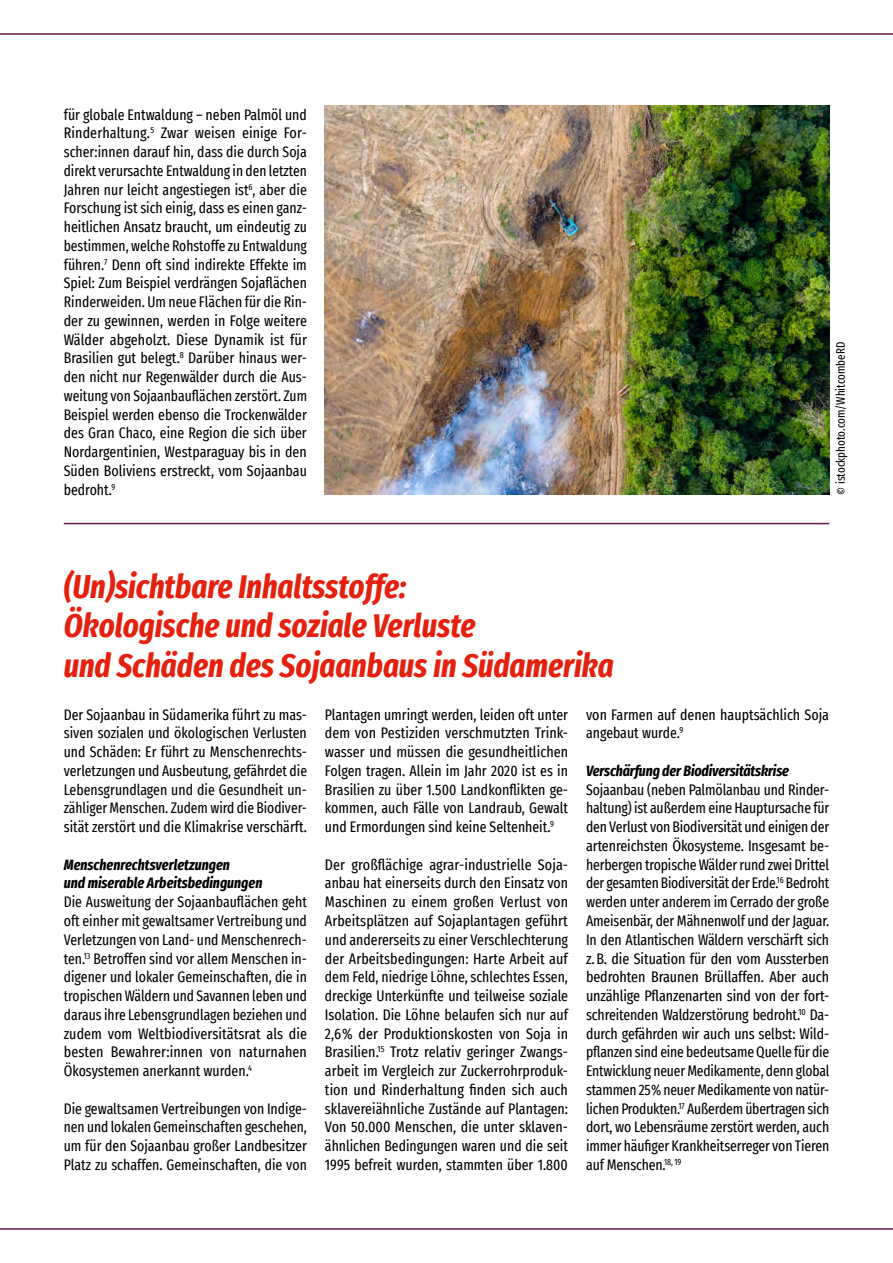
<style>
.page{position:relative;width:893px;height:1263px;background:#fff}
.page>*{position:absolute;margin:0;border:0;box-sizing:border-box;transform-origin:0 0}
.t1{font:italic 700 extra-condensed 33px/39.6px "Fira Sans";color:#e4200e}
.t2{font:extra-condensed 15px/18.8px "Fira Sans";color:#000;text-align:justify}
.t3{font:italic 700 extra-condensed 15px/18.8px "Fira Sans";color:#000}
.t4{font:extra-condensed 12px "Fira Sans";color:#000}
</style>
<div class="page">
<hr style="left:0;top:33px;width:893px;height:2px;background:#68164e">
<hr style="left:64px;top:523px;width:765px;height:1px;background:#68164e">
<hr style="left:0;top:1228px;width:893px;height:2px;background:#68164e">
<img style="left:325px;top:105px;width:504px;height:389px">
<p class="t2" style="left:64px;top:105px;width:245px">für globale Entwaldung – neben Palmöl und Rinderhaltung.<sup>5</sup> Zwar weisen einige For&shy;scher:innen darauf hin, dass die durch Soja direkt verursachte Entwaldung in den letzten Jahren nur leicht angestiegen ist<sup>6</sup>, aber die Forschung ist sich einig, dass es einen ganz&shy;heitlichen Ansatz braucht, um eindeutig zu bestimmen, welche Rohstoffe zu Entwaldung führen.<sup>7</sup> Denn oft sind indirekte Effekte im Spiel: Zum Beispiel verdrängen Sojaflächen Rinderweiden. Um neue Flächen für die Rin&shy;der zu gewinnen, werden in Folge weitere Wälder abgeholzt. Diese Dynamik ist für Brasilien gut belegt.<sup>8</sup> Darüber hinaus wer&shy;den nicht nur Regenwälder durch die Aus&shy;weitung von Sojaanbauflächen zerstört. Zum Beispiel werden ebenso die Trockenwälder des Gran Chaco, eine Region die sich über Nordargentinien, Westparaguay bis in den Süden Boliviens erstreckt, vom Sojaanbau bedroht.<sup>9</sup></p>
<h1 class="t1" style="left:64px;top:564px;width:551px">(Un)sichtbare Inhaltsstoffe:<br>Ökologische und soziale Verluste<br>und Schäden des Sojaanbaus in Südamerika</h1>
<p class="t4" style="left:831px;top:495px;width:154px;rotate:-90deg">© istockphoto.com/WhitcombeRD</p>
<p class="t2" style="left:64px;top:705px;width:245px">Der Sojaanbau in Südamerika führt zu mas&shy;siven sozialen und ökologischen Verlusten und Schäden: Er führt zu Menschenrechts&shy;verletzungen und Ausbeutung, gefährdet die Lebensgrundlagen und die Gesundheit un&shy;zähliger Menschen. Zudem wird die Biodiver&shy;sität zerstört und die Klimakrise verschärft.</p>
<p class="t3" style="left:64px;top:854px;width:200px">Menschenrechtsverletzungen<br>und miserable Arbeitsbedingungen</p>
<p class="t2" style="left:64px;top:892px;width:245px">Die Ausweitung der Sojaanbauflächen geht oft einher mit gewaltsamer Vertreibung und Verletzungen von Land- und Menschenrech&shy;ten.<sup>13</sup> Betroffen sind vor allem Menschen in&shy;digener und lokaler Gemeinschaften, die in tropischen Wäldern und Savannen leben und daraus ihre Lebensgrundlagen beziehen und zudem vom Weltbiodiversitätsrat als die besten Bewahrer:innen von naturnahen Ökosystemen anerkannt wurden.<sup>4</sup></p>
<p class="t2" style="left:64px;top:1098px;width:245px">Die gewaltsamen Vertreibungen von Indige&shy;nen und lokalen Gemeinschaften geschehen, um für den Sojaanbau großer Landbesitzer Platz zu schaffen. Gemeinschaften, die von</p>
<p class="t2" style="left:325px;top:705px;width:245px">Plantagen umringt werden, leiden oft unter dem von Pestiziden verschmutzten Trink&shy;wasser und müssen die gesundheitlichen Folgen tragen. Allein im Jahr 2020 ist es in Brasilien zu über 1.500 Landkonflikten ge&shy;kommen, auch Fälle von Landraub, Gewalt und Ermordungen sind keine Seltenheit.<sup>9</sup></p>
<p class="t2" style="left:325px;top:855px;width:245px">Der großflächige agrar-industrielle Soja&shy;anbau hat einerseits durch den Einsatz von Maschinen zu einem großen Verlust von Arbeitsplätzen auf Sojaplantagen geführt und andererseits zu einer Verschlechterung der Arbeitsbedingungen: Harte Arbeit auf dem Feld, niedrige Löhne, schlechtes Essen, dreckige Unterkünfte und teilweise soziale Isolation. Die Löhne belaufen sich nur auf 2,6% der Produktionskosten von Soja in Brasilien.<sup>15</sup> Trotz relativ geringer Zwangs&shy;arbeit im Vergleich zur Zuckerrohrproduk&shy;tion und Rinderhaltung finden sich auch sklavereiähnliche Zustände auf Plantagen:<br>Von 50.000 Menschen, die unter sklaven&shy;ähnlichen Bedingungen waren und die seit 1995 befreit wurden, stammten über 1.800</p>
<p class="t2" style="left:586px;top:705px;width:245px">von Farmen auf denen hauptsächlich Soja angebaut wurde.<sup>9</sup></p>
<p class="t3" style="left:586px;top:760px;width:204px">Verschärfung der Biodiversitätskrise</p>
<p class="t2" style="left:586px;top:780px;width:245px">Sojaanbau (neben Palmölanbau und Rinder&shy;haltung) ist außerdem eine Hauptursache für den Verlust von Biodiversität und einigen der artenreichsten Ökosysteme. Insgesamt be&shy;herbergen tropische Wälder rund zwei Drittel der gesamten Biodiversität der Erde.<sup>16</sup> Bedroht werden unter anderem im Cerrado der große Ameisenbär, der Mähnenwolf und der Jaguar.<br>In den Atlantischen Wäldern verschärft sich z.B. die Situation für den vom Aussterben bedrohten Braunen Brüllaffen. Aber auch unzählige Pflanzenarten sind von der fort&shy;schreitenden Waldzerstörung bedroht.<sup>10</sup> Da&shy;durch gefährden wir auch uns selbst: Wild&shy;pflanzen sind eine bedeutsame Quelle für die Entwicklung neuer Medikamente, denn global stammen 25% neuer Medikamente von natür&shy;lichen Produkten.<sup>17</sup> Außerdem übertragen sich dort, wo Lebensräume zerstört werden, auch immer häufiger Krankheitserreger von Tieren auf Menschen.<sup>18,</sup> <sup>19</sup></p>
</div>
